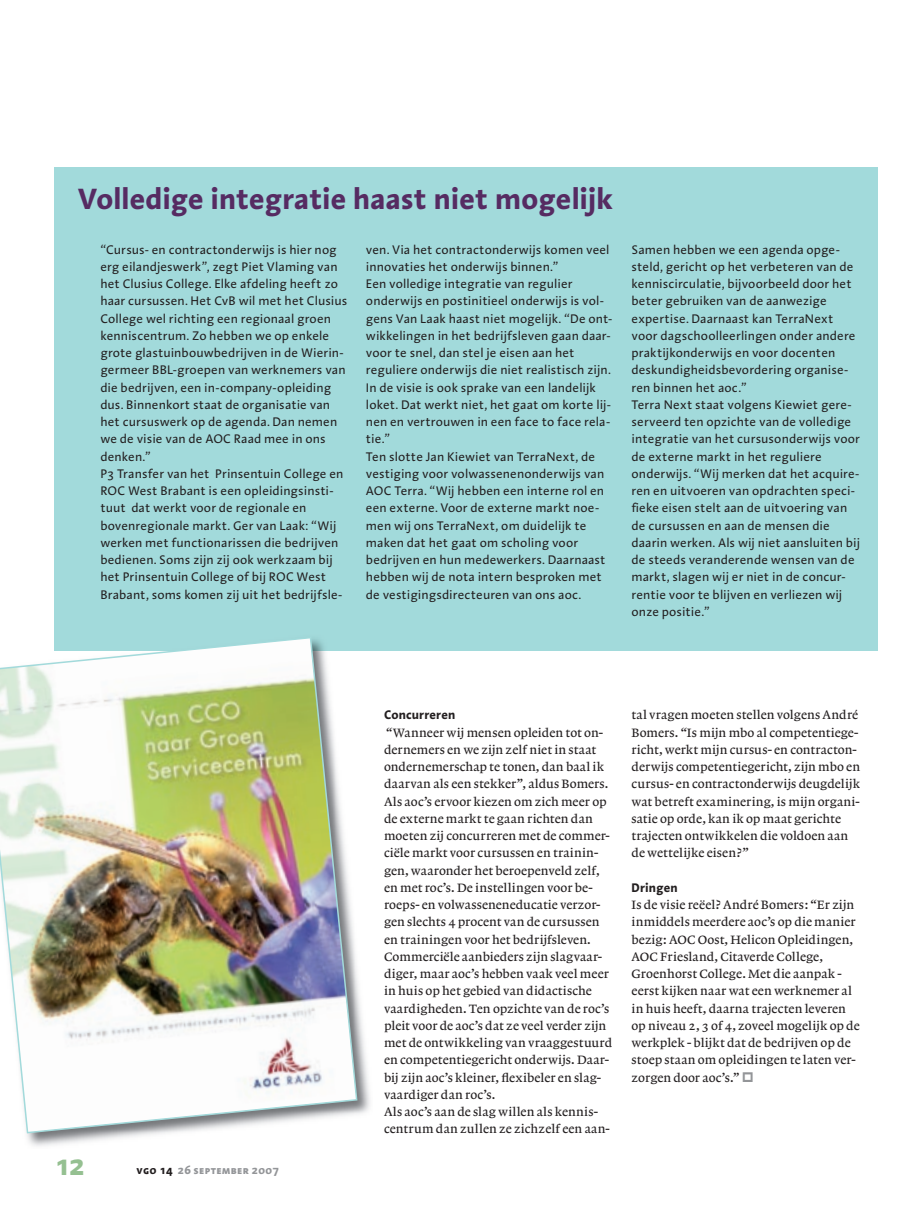
<style>
.page{position:relative;width:915px;height:1212px;background:#fff}
.page>*{position:absolute;margin:0;border:0;box-sizing:border-box;transform-origin:0 0}
.t1{font:700 30px "Linotype Aroma";letter-spacing:-.005em;color:#562b62}
.t2{font:700 30px "Linotype Aroma";color:#95c091}
.t3{font:12.75px/17.2px "Linotype Aroma";letter-spacing:.005em;color:#231f20}
.t4{font:500 12.75px/17.2px "Lexicon No 1 Roman A";letter-spacing:.01em;color:#231f20}
.t5{font:700 12.75px "Linotype Aroma";letter-spacing:.01em;color:#231f20}
.t6{font:700 12px "Linotype Aroma SC";letter-spacing:.02em;color:#939598}
.s1{color:#231f20}
</style>
<div class="page">
<div style="left:54px;top:167px;width:823px;height:483px;background:#a2dadb"></div>
<img style="left:26px;top:650px;width:346px;height:496px">
<img style="left:0;top:638px;width:357px;height:495px">
<h1 class="t1" style="left:78px;top:178px;width:536px">Volledige integratie haast niet mogelijk</h1>
<p class="t3" style="left:100px;top:240px;width:248px">“Cursus- en contractonderwijs is hier nog erg eilandjeswerk”, zegt Piet Vlaming van het Clusius College. Elke afdeling heeft zo haar cursussen. Het CvB wil met het Clusius College wel richting een regionaal groen kenniscentrum. Zo hebben we op enkele grote glastuinbouwbedrijven in de Wierin&shy;germeer BBL-groepen van werknemers van die bedrijven, een in-company-opleiding dus. Binnenkort staat de organisatie van het cursuswerk op de agenda. Dan nemen we de visie van de AOC Raad mee in ons denken.”<br>P3 Transfer van het Prinsentuin College en ROC West Brabant is een opleidingsinsti&shy;tuut dat werkt voor de regionale en bovenregionale markt. Ger van Laak: “Wij werken met functionarissen die bedrijven bedienen. Soms zijn zij ook werkzaam bij het Prinsentuin College of bij ROC West Brabant, soms komen zij uit het bedrijfsle-</p>
<p class="t3" style="left:366px;top:240px;width:248px">ven. Via het contractonderwijs komen veel innovaties het onderwijs binnen.”<br>Een volledige integratie van regulier onderwijs en postinitieel onderwijs is vol&shy;gens Van Laak haast niet mogelijk. “De ont&shy;wikkelingen in het bedrijfsleven gaan daar&shy;voor te snel, dan stel je eisen aan het reguliere onderwijs die niet realistisch zijn.<br>In de visie is ook sprake van een landelijk loket. Dat werkt niet, het gaat om korte lij&shy;nen en vertrouwen in een face to face rela&shy;tie.”<br>Ten slotte Jan Kiewiet van TerraNext, de vestiging voor volwassenenonderwijs van AOC Terra. “Wij hebben een interne rol en een externe. Voor de externe markt noe&shy;men wij ons TerraNext, om duidelijk te maken dat het gaat om scholing voor bedrijven en hun medewerkers. Daarnaast hebben wij de nota intern besproken met de vestigingsdirecteuren van ons aoc.</p>
<p class="t3" style="left:631px;top:240px;width:230px">Samen hebben we een agenda opge&shy;steld, gericht op het verbeteren van de kenniscirculatie, bijvoorbeeld door het beter gebruiken van de aanwezige expertise. Daarnaast kan TerraNext voor dagschoolleerlingen onder andere praktijkonderwijs en voor docenten deskundigheidsbevordering organise&shy;ren binnen het aoc.”<br>Terra Next staat volgens Kiewiet gere&shy;serveerd ten opzichte van de volledige integratie van het cursusonderwijs voor de externe markt in het reguliere onderwijs. “Wij merken dat het acquire&shy;ren en uitvoeren van opdrachten speci&shy;fieke eisen stelt aan de uitvoering van de cursussen en aan de mensen die daarin werken. Als wij niet aansluiten bij de steeds veranderende wensen van de markt, slagen wij er niet in de concur&shy;rentie voor te blijven en verliezen wij onze positie.”</p>
<h1 class="t2" style="left:54px;top:1144px;width:32px">12</h1>
<p class="t6" style="left:136px;top:1162px;width:144px"><span class="s1">vgo 14</span> 26 september 2007</p>
<p class="t5" style="left:384px;top:706px;width:73px">Concurreren</p>
<p class="t4" style="left:384px;top:724px;width:230px">“Wanneer wij mensen opleiden tot on&shy;dernemers en we zijn zelf niet in staat ondernemerschap te tonen, dan baal ik daarvan als een stekker”, aldus Bomers.<br>Als aoc’s ervoor kiezen om zich meer op de externe markt te gaan richten dan moeten zij concurreren met de commer&shy;ciële markt voor cursussen en trainin&shy;gen, waaronder het beroepenveld zelf, en met roc’s. De instellingen voor be&shy;roeps- en volwasseneneducatie verzor&shy;gen slechts 4 procent van de cursussen en trainingen voor het bedrijfsleven.<br>Commerciële aanbieders zijn slagvaar&shy;diger, maar aoc’s hebben vaak veel meer in huis op het gebied van didactische vaardigheden. Ten opzichte van de roc’s pleit voor de aoc’s dat ze veel verder zijn met de ontwikkeling van vraaggestuurd en competentiegericht onderwijs. Daar&shy;bij zijn aoc’s kleiner, flexibeler en slag&shy;vaardiger dan roc’s.<br>Als aoc’s aan de slag willen als kennis&shy;centrum dan zullen ze zichzelf een aan-</p>
<p class="t4" style="left:631px;top:706px;width:230px">tal vragen moeten stellen volgens André Bomers. “Is mijn mbo al competentiege&shy;richt, werkt mijn cursus- en contracton&shy;derwijs competentiegericht, zijn mbo en cursus- en contractonderwijs deugdelijk wat betreft examinering, is mijn organi&shy;satie op orde, kan ik op maat gerichte trajecten ontwikkelen die voldoen aan de wettelijke eisen?”</p>
<p class="t5" style="left:631px;top:879px;width:48px">Dringen</p>
<p class="t4" style="left:631px;top:896px;width:229px">Is de visie reëel? André Bomers: “Er zijn inmiddels meerdere aoc’s op die manier bezig: AOC Oost, Helicon Opleidingen, AOC Friesland, Citaverde College, Groenhorst College. Met die aanpak - eerst kijken naar wat een werknemer al in huis heeft, daarna trajecten leveren op niveau 2, 3 of 4, zoveel mogelijk op de werkplek - blijkt dat de bedrijven op de stoep staan om opleidingen te laten ver&shy;zorgen door aoc’s.”</p>
</div>
